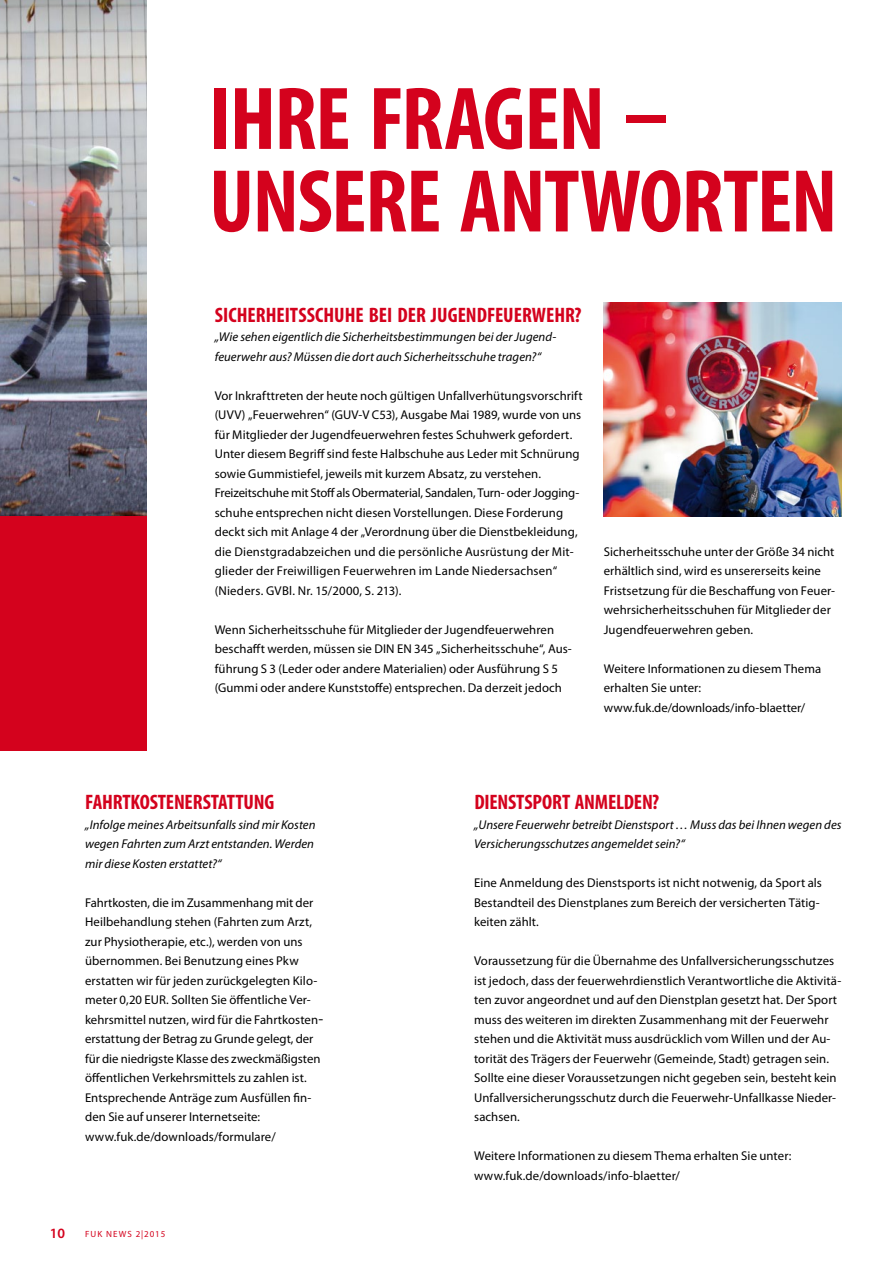
<style>
.page{position:relative;width:893px;height:1263px;background:#fff}
.page>*{position:absolute;margin:0;border:0;box-sizing:border-box;transform-origin:0 0}
.t1{font:700 condensed 90px/82.5px "Myriad Pro";letter-spacing:-.02em;color:#d4021d}
.t2{font:700 condensed 21px "Myriad Pro";color:#d4021d}
.t3{font:600 14.25px "Myriad Pro";color:#d4021d}
.t4{font:12.75px/19.5px "Myriad Pro";letter-spacing:.005em;color:#000}
.t5{font:italic 12.75px/19.5px "Myriad Pro";letter-spacing:.005em;color:#000}
.t6{font:9px "Myriad Pro";letter-spacing:.12em;color:#d4021d}
</style>
<div class="page">
<img style="left:604px;top:302px;width:238px;height:215px">
<img style="left:0;top:0;width:147px;height:517px">
<div style="left:0;top:517px;width:147px;height:234px;background:#d4021d"></div>
<h1 class="t1" style="left:209px;top:76px;width:460px">IHRE FRAGEN –<br>UNSERE</h1>
<h1 class="t1" style="left:460px;top:158px;width:260px">ANTWORTEN</h1>
<h2 class="t2" style="left:215px;top:302px;width:368px">SICHERHEITSSCHUHE BEI DER JUGENDFEUERWEHR?</h2>
<p class="t5" style="left:215px;top:327px;width:343px">„Wie sehen eigentlich die Sicherheitsbestimmungen bei der Jugend&shy;feuerwehr aus? Müssen die dort auch Sicherheitsschuhe tragen?“</p>
<p class="t4" style="left:215px;top:386px;width:369px">Vor Inkrafttreten der heute noch gültigen Unfallverhütungsvorschrift (UVV) „Feuerwehren“ (GUV-V C53), Ausgabe Mai 1989, wurde von uns für Mitglieder der Jugendfeuerwehren festes Schuhwerk gefordert.<br>Unter diesem Begriff sind feste Halbschuhe aus Leder mit Schnürung sowie Gummistiefel, jeweils mit kurzem Absatz, zu verstehen.<br>Freizeitschuhe mit Stoff als Obermaterial, Sandalen, Turn- oder Jogging&shy;schuhe entsprechen nicht diesen Vorstellungen. Diese Forderung deckt sich mit Anlage 4 der „Verordnung über die Dienstbekleidung, die Dienstgradabzeichen und die persönliche Ausrüstung der Mit&shy;glieder der Freiwilligen Feuerwehren im Lande Niedersachsen“ (Nieders. GVBl. Nr. 15/2000, S. 213).</p>
<p class="t4" style="left:215px;top:619px;width:359px">Wenn Sicherheitsschuhe für Mitglieder der Jugendfeuerwehren beschafft werden, müssen sie DIN EN 345 „Sicherheitsschuhe“, Aus&shy;führung S 3 (Leder oder andere Materialien) oder Ausführung S 5 (Gummi oder andere Kunststoffe) entsprechen. Da derzeit jedoch</p>
<p class="t4" style="left:604px;top:542px;width:233px">Sicherheitsschuhe unter der Größe 34 nicht erhältlich sind, wird es unsererseits keine Fristsetzung für die Beschaffung von Feuer&shy;wehrsicherheitsschuhen für Mitglieder der Jugendfeuerwehren geben.</p>
<p class="t4" style="left:604px;top:658px;width:219px">Weitere Informationen zu diesem Thema erhalten Sie unter: www.fuk.de/downloads/info-blaetter/</p>
<h2 class="t2" style="left:85px;top:789px;width:189px">FAHRTKOSTENERSTATTUNG</h2>
<p class="t5" style="left:85px;top:815px;width:232px;text-align:justify">„Infolge meines Arbeitsunfalls sind mir Kosten wegen Fahrten zum Arzt entstanden. Werden mir diese Kosten erstattet?“</p>
<p class="t4" style="left:85px;top:893px;width:239px">Fahrtkosten, die im Zusammenhang mit der Heilbehandlung stehen (Fahrten zum Arzt, zur Physiotherapie, etc.), werden von uns übernommen. Bei Benutzung eines Pkw erstatten wir für jeden zurückgelegten Kilo&shy;meter 0,20 EUR. Sollten Sie öffentliche Ver&shy;kehrsmittel nutzen, wird für die Fahrtkosten&shy;erstattung der Betrag zu Grunde gelegt, der für die niedrigste Klasse des zweckmäßigsten öffentlichen Verkehrsmittels zu zahlen ist.<br>Entsprechende Anträge zum Ausfüllen fin&shy;den Sie auf unserer Internetseite: www.fuk.de/downloads/formulare/</p>
<p class="t3" style="left:50px;top:1224px;width:17px">10</p>
<p class="t6" style="left:85px;top:1228px;width:82px">FUK NEWS 2|2015</p>
<h2 class="t2" style="left:474px;top:789px;width:186px">DIENSTSPORT ANMELDEN?</h2>
<p class="t5" style="left:474px;top:815px;width:369px">„Unsere Feuerwehr betreibt Dienstsport… Muss das bei Ihnen wegen des<br>Versicherungsschutzes angemeldet sein?“</p>
<p class="t4" style="left:474px;top:873px;width:349px">Eine Anmeldung des Dienstsports ist nicht notwenig, da Sport als<br>Bestandteil des Dienstplanes zum Bereich der versicherten Tätig&shy;keiten zählt.</p>
<p class="t4" style="left:474px;top:951px;width:369px">Voraussetzung für die Übernahme des Unfallversicherungsschutzes ist jedoch, dass der feuerwehrdienstlich Verantwortliche die Aktivitä&shy;ten zuvor angeordnet und auf den Dienstplan gesetzt hat. Der Sport muss des weiteren im direkten Zusammenhang mit der Feuerwehr stehen und die Aktivität muss ausdrücklich vom Willen und der Au&shy;torität des Trägers der Feuerwehr (Gemeinde, Stadt) getragen sein.<br>Sollte eine dieser Voraussetzungen nicht gegeben sein, besteht kein Unfallversicherungsschutz durch die Feuerwehr-Unfallkasse Nieder&shy;sachsen.</p>
<p class="t4" style="left:474px;top:1146px;width:319px">Weitere Informationen zu diesem Thema erhalten Sie unter: www.fuk.de/downloads/info-blaetter/</p>
</div>
